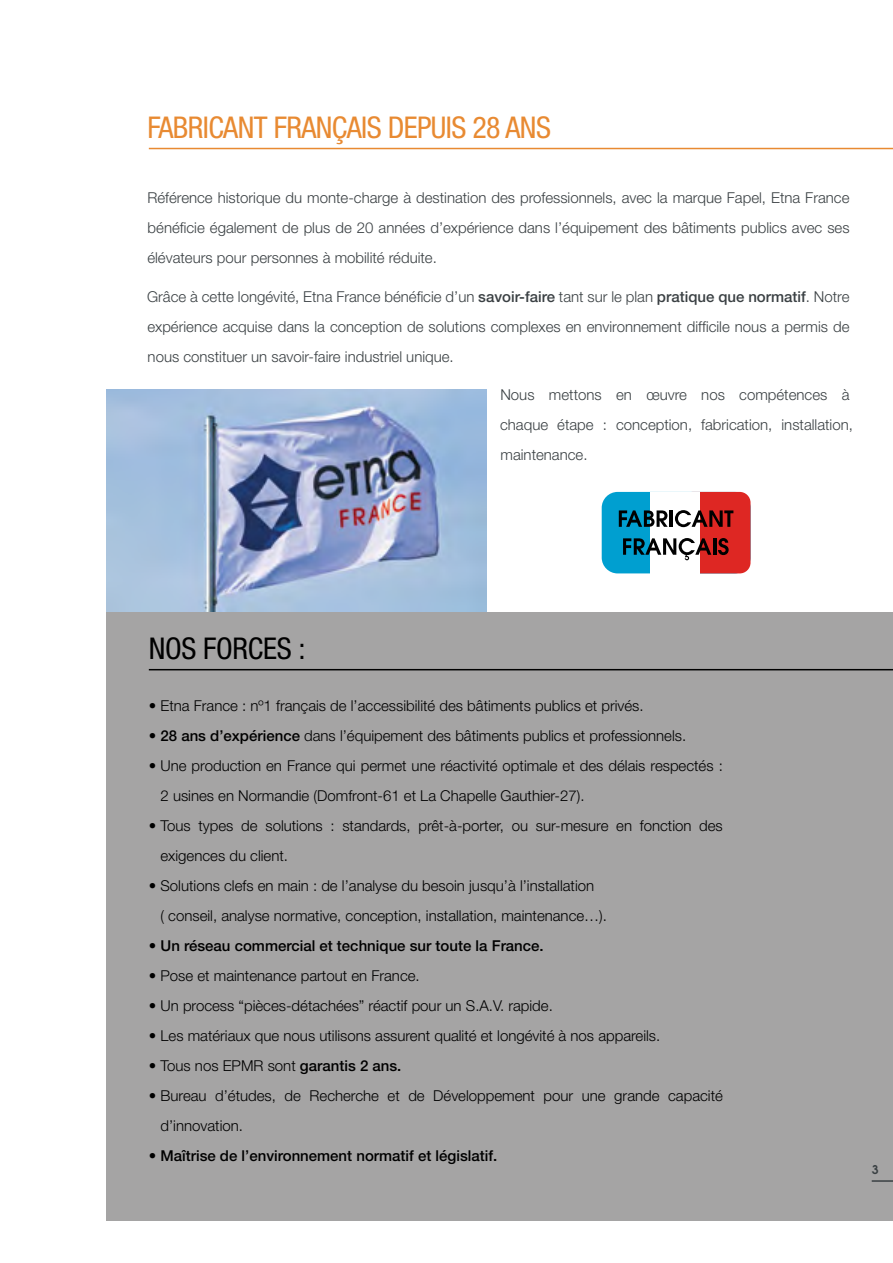
<style>
.page{position:relative;width:893px;height:1263px;background:#fff}
.page>*{position:absolute;margin:0;border:0;box-sizing:border-box;transform-origin:0 0}
.t1{font:condensed 30px "Helvetica Neue LT Pro";letter-spacing:-.02em;color:#e88a32}
.t2{font:condensed 30px "Helvetica Neue LT Pro";letter-spacing:-.01em;color:#000}
.t3{font:300 15px/30px "Helvetica Neue LT Pro";color:#000}
.t4{font:300 15px/30px "Helvetica Neue LT Pro";color:#3a4043;text-align:justify}
.t5{font:500 15px "Helvetica Neue LT Pro";color:#000}
.t6{font:600 12px "ITC Avant Garde Pro";color:#3a4043}
.s1{font-weight:500}
.s2{font-weight:300}
</style>
<div class="page">
<img style="left:106px;top:389px;width:381px;height:223px">
<div style="left:106px;top:612px;width:787px;height:608px;background:#a5a4a4"></div>
<hr style="left:149px;top:669px;width:744px;height:1px;background:#000">
<hr style="left:872px;top:1180px;width:21px;height:2px;background:#3a4043">
<hr style="left:149px;top:148px;width:744px;height:1px;background:#e88a32">
<div style="left:602px;top:492px;width:148px;height:81px;background:#009fd0;border-radius:16px"></div>
<div style="left:682px;top:492px;width:68px;height:81px;background:#de2723;border-radius:11px"></div>
<div style="left:650px;top:492px;width:50px;height:81px;background:#fff"></div>
<svg style="left:619px;top:510px;width:49px;height:17px"></svg>
<hr style="left:670px;top:510px;width:3px;height:17px;background:#000">
<svg style="left:675px;top:510px;width:58px;height:17px"></svg>
<svg style="left:623px;top:538px;width:88px;height:22px"></svg>
<hr style="left:713px;top:538px;width:3px;height:17px;background:#000">
<svg style="left:718px;top:538px;width:11px;height:17px"></svg>
<h1 class="t1" style="left:147px;top:110px;width:405px">FABRICANT FRANÇAIS DEPUIS 28 ANS</h1>
<p class="t4" style="left:147px;top:183px;width:704px">Référence historique du monte-charge à destination des professionnels, avec la marque Fapel, Etna France bénéficie également de plus de 20 années d’expérience dans l’équipement des bâtiments publics avec ses élévateurs pour personnes à mobilité réduite.</p>
<p class="t4" style="left:147px;top:281px;width:704px">Grâce à cette longévité, Etna France bénéficie d’un <span class="s1">savoir-faire</span> tant sur le plan <span class="s1">pratique que normatif</span>. Notre expérience acquise dans la conception de solutions complexes en environnement difficile nous a permis de nous constituer un savoir-faire industriel unique.</p>
<p class="t4" style="left:500px;top:380px;width:354px;text-align:left">Nous mettons en œuvre nos compétences à chaque étape : conception, fabrication, installation, maintenance.</p>
<h1 class="t2" style="left:149px;top:631px;width:158px">NOS FORCES :</h1>
<p class="t3" style="left:149px;top:691px;width:496px">• Etna France : nº1 français de l’accessibilité des bâtiments publics et privés.</p>
<p class="t3" style="left:149px;top:721px;width:539px">• <span class="s1">28 ans d’expérience</span> dans l’équipement des bâtiments publics et professionnels.</p>
<p class="t3" style="left:160px;top:751px;width:564px;text-indent:-12px">• Une production en France qui permet une réactivité optimale et des délais respectés :<br>2 usines en Normandie (Domfront-61 et La Chapelle Gauthier-27).</p>
<p class="t3" style="left:160px;top:811px;width:564px;text-indent:-12px">• Tous types de solutions : standards, prêt-à-porter, ou sur-mesure en fonction des exigences du client.</p>
<p class="t3" style="left:160px;top:871px;width:448px;text-indent:-12px">• Solutions clefs en main : de l’analyse du besoin jusqu’à l’installation<br>( conseil, analyse normative, conception, installation, maintenance…).</p>
<p class="t5" style="left:149px;top:937px;width:396px"><span class="s2">•</span> Un réseau commercial et technique sur toute la France.</p>
<p class="t3" style="left:149px;top:961px;width:272px">• Pose et maintenance partout en France.</p>
<p class="t3" style="left:149px;top:991px;width:406px">• Un process “pièces-détachées” réactif pour un S.A.V. rapide.</p>
<p class="t3" style="left:149px;top:1021px;width:513px">• Les matériaux que nous utilisons assurent qualité et longévité à nos appareils.</p>
<p class="t3" style="left:149px;top:1051px;width:254px">• Tous nos EPMR sont <span class="s1">garantis 2 ans.</span></p>
<p class="t3" style="left:160px;top:1081px;width:564px;text-indent:-12px">• Bureau d’études, de Recherche et de Développement pour une grande capacité d’innovation.</p>
<p class="t5" style="left:149px;top:1147px;width:350px"><span class="s2">•</span> Maîtrise de l’environnement normatif et législatif.</p>
<p class="t6" style="left:872px;top:1162px;width:8px">3</p>
</div>
